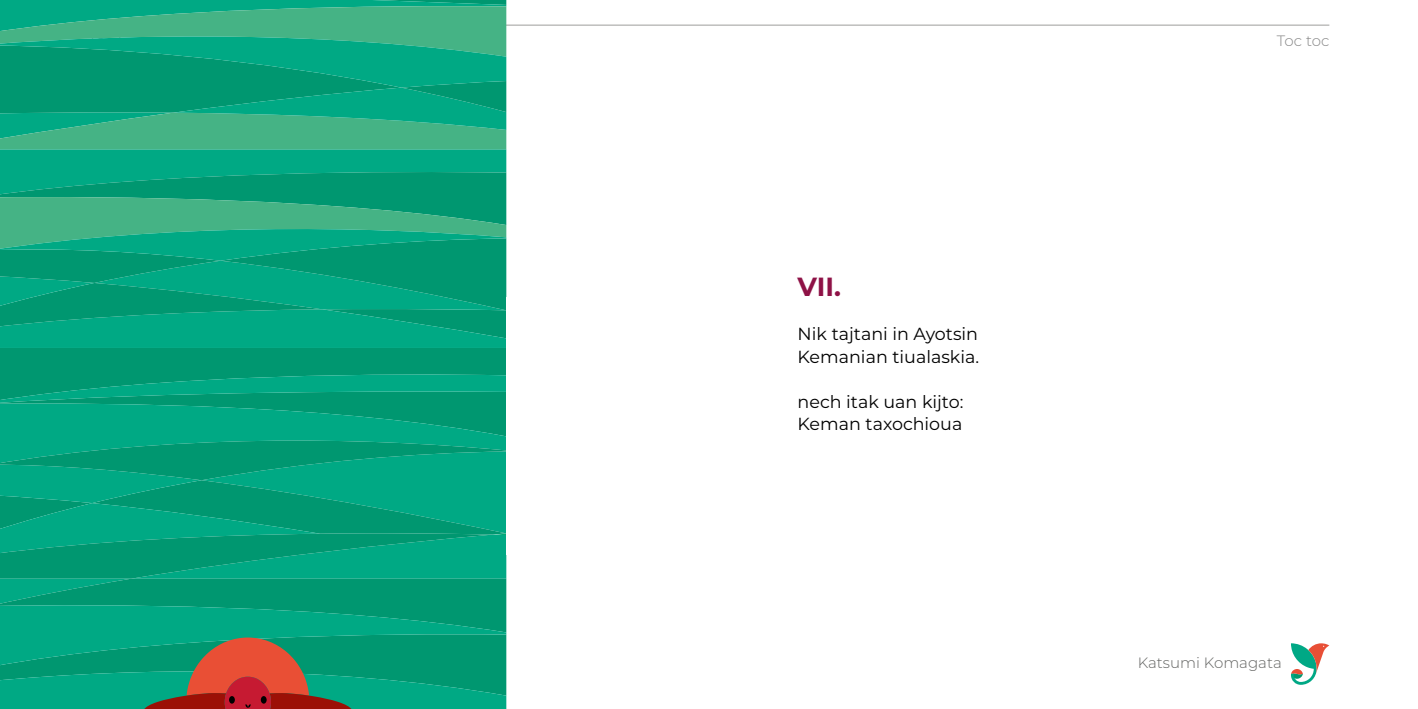
<style>
.page{position:relative;width:1418px;height:709px;background:#fff}
.page>*{position:absolute;margin:0;border:0;box-sizing:border-box;transform-origin:0 0}
.t1{font:700 26.25px "Montserrat";color:#8e1246}
.t2{font:17.5px/22.5px "Montserrat";color:#000}
.t3{font:300 15px "Montserrat";color:#646563}
.t4{font:300 15px "Montserrat";letter-spacing:-.01em;color:#878787}
</style>
<div class="page">
<hr style="left:709px;top:25px;width:620px;height:1px;background:#9d9d9c">
<hr style="left:89px;top:25px;width:620px;height:1px;background:#9d9d9c">
<svg style="left:0;top:0;width:508px;height:709px;background:#0ea17b"></svg>
<svg style="left:1291px;top:643px;width:38px;height:41px"></svg>
<div style="left:506px;top:297px;width:114px;height:257px;background:#fff"></div>
<h1 class="t1" style="left:797px;top:268px;width:45px">VII.</h1>
<p class="t2" style="left:797px;top:322px;width:183px">Nik tajtani in Ayotsin<br>Kemanian tiualaskia.</p>
<p class="t2" style="left:797px;top:389px;width:167px">nech itak uan kijto:<br>Keman taxochioua</p>
<p class="t4" style="left:1276px;top:31px;width:54px">Toc toc</p>
<p class="t3" style="left:1137px;top:652px;width:145px">Katsumi Komagata</p>
</div>
